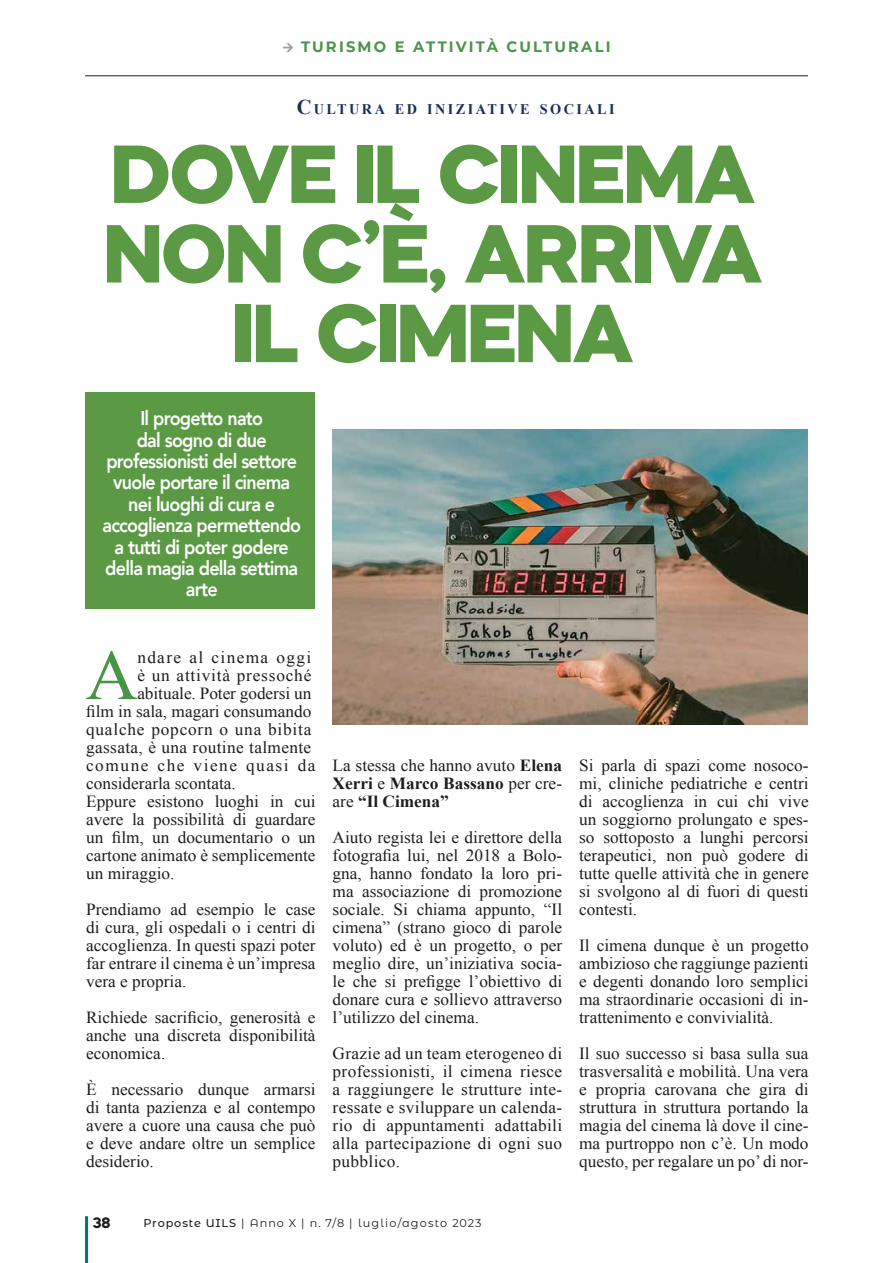
<style>
.page{position:relative;width:893px;height:1263px;background:#fff}
.page>*{position:absolute;margin:0;border:0;box-sizing:border-box;transform-origin:0 0}
.t1{font:800 81.9px/79.7px "Mazzard H";letter-spacing:-.01em;color:#5b9945;text-align:center}
.t2{font:71.25px "Times New Roman";color:#499547}
.t3{font:800 19.95px/21.3px "Avenir";letter-spacing:-.04em;color:#fff;text-align:center;scale:.9 1}
.t4{font:16.95px/18px "Times New Roman";color:#1d1d1b;text-align:justify}
.t5{font:16.95px "Times New Roman";letter-spacing:.045em;color:#1d1d1b}
.t6{font:16.95px "Times New Roman";letter-spacing:.02em;color:#1d1d1b}
.t7{font:16.95px "Times New Roman";letter-spacing:.09em;color:#1d1d1b}
.t8{font:16.95px "Times New Roman";letter-spacing:.08em;color:#1d1d1b}
.t9{font:700 15px "Montserrat";letter-spacing:.15em;color:#499547}
.t10{font:700 15px "Mazzard H";color:#1d1d1b}
.t11{font:700 14.7px "Times New Roman";letter-spacing:.17em;color:#1b2d5a}
.t12{font:11.25px "Montserrat Alternates";letter-spacing:.11em;color:#1d1d1b}
.s1{font-size:21px}
.s2{font-weight:700}
.s3{font-weight:500}
</style>
<div class="page">
<hr style="left:85px;top:1216px;width:3px;height:47px;background:#007770">
<hr style="left:85px;top:76px;width:723px;height:1px;background:#1d1d1b">
<div style="left:85px;top:392px;width:230px;height:217px;background:#5b9945"></div>
<img style="left:333px;top:429px;width:475px;height:295px">
<p class="t9" style="left:301px;top:36px;width:311px">TURISMO E ATTIVITÀ CULTURALI</p>
<p class="t11" style="left:297px;top:99px;width:319px"><span class="s1">C</span>ULTURA ED INIZIATIVE SOCIALI</p>
<h1 class="t1" style="left:104px;top:132px;width:660px">DOVE IL CINEMA<br>NON C’È, ARRIVA<br>IL CIMENA</h1>
<p class="t3" style="left:102px;top:408px;width:222px">Il progetto nato<br>dal sogno di due professionisti del settore vuole portare il cinema nei luoghi di cura e accoglienza permettendo a tutti di poter godere della magia della settima arte</p>
<h2 class="t2" style="left:86px;top:627px;width:54px">A</h2>
<p class="t8" style="left:137px;top:646px;width:175px">ndare al cinema oggi</p>
<p class="t5" style="left:137px;top:664px;width:176px">è un attività pressoché</p>
<p class="t4" style="left:137px;top:684px;width:176px">abituale. Poter godersi un</p>
<p class="t4" style="left:86px;top:702px;width:227px">film in sala, magari consumando</p>
<p class="t5" style="left:86px;top:718px;width:227px">qualche popcorn o una bibita</p>
<p class="t6" style="left:86px;top:736px;width:227px">gassata, è una routine talmente</p>
<p class="t7" style="left:86px;top:754px;width:231px">comune che viene quasi da</p>
<p class="t4" style="left:86px;top:774px;width:151px">considerarla scontata.</p>
<p class="t4" style="left:86px;top:792px;width:231px">Eppure esistono luoghi in cui</p>
<p class="t4" style="left:86px;top:810px;width:231px">avere la possibilità di guardare</p>
<p class="t4" style="left:86px;top:828px;width:231px">un film, un documentario o un</p>
<p class="t4" style="left:86px;top:846px;width:231px">cartone animato è semplicemente</p>
<p class="t4" style="left:86px;top:864px;width:90px">un miraggio.</p>
<p class="t4" style="left:86px;top:900px;width:231px">Prendiamo ad esempio le case di cura, gli ospedali o i centri di accoglienza. In questi spazi poter far entrare il cinema è un’impresa vera e propria.</p>
<p class="t4" style="left:86px;top:1008px;width:231px">Richiede sacrificio, generosità e anche una discreta disponibilità economica.</p>
<p class="t4" style="left:86px;top:1080px;width:231px">È necessario dunque armarsi di tanta pazienza e al contempo avere a cuore una causa che può e deve andare oltre un semplice desiderio.</p>
<p class="t4" style="left:333px;top:756px;width:231px">La stessa che hanno avuto <span class="s2">Elena Xerri</span> e <span class="s2">Marco Bassano</span> per cre&shy;are <span class="s2">“Il Cimena”</span></p>
<p class="t4" style="left:333px;top:828px;width:231px">Aiuto regista lei e direttore della fotografia lui, nel 2018 a Bolo&shy;gna, hanno fondato la loro pri&shy;ma associazione di promozione sociale. Si chiama appunto, “Il cimena” (strano gioco di parole voluto) ed è un progetto, o per meglio dire, un’iniziativa socia&shy;le che si prefigge l’obiettivo di donare cura e sollievo attraverso l’utilizzo del cinema.</p>
<p class="t4" style="left:333px;top:1044px;width:231px">Grazie ad un team eterogeneo di professionisti, il cimena riesce a raggiungere le strutture inte&shy;ressate e sviluppare un calenda&shy;rio di appuntamenti adattabili alla partecipazione di ogni suo pubblico.</p>
<p class="t4" style="left:579px;top:756px;width:231px">Si parla di spazi come nosoco&shy;mi, cliniche pediatriche e centri di accoglienza in cui chi vive un soggiorno prolungato e spes&shy;so sottoposto a lunghi percorsi terapeutici, non può godere di tutte quelle attività che in genere si svolgono al di fuori di questi contesti.</p>
<p class="t4" style="left:579px;top:936px;width:231px">Il cimena dunque è un progetto ambizioso che raggiunge pazienti e degenti donando loro semplici ma straordinarie occasioni di in&shy;trattenimento e convivialità.</p>
<p class="t4" style="left:579px;top:1044px;width:231px">Il suo successo si basa sulla sua trasversalità e mobilità. Una vera e propria carovana che gira di struttura in struttura portando la magia del cinema là dove il cine&shy;ma purtroppo non c’è. Un modo questo, per regalare un po’ di nor-</p>
<p class="t10" style="left:93px;top:1212px;width:19px">38</p>
<p class="t12" style="left:144px;top:1215px;width:340px"><span class="s3">Proposte UILS</span> | Anno X | n. 7/8 | luglio/agosto 2023</p>
</div>
